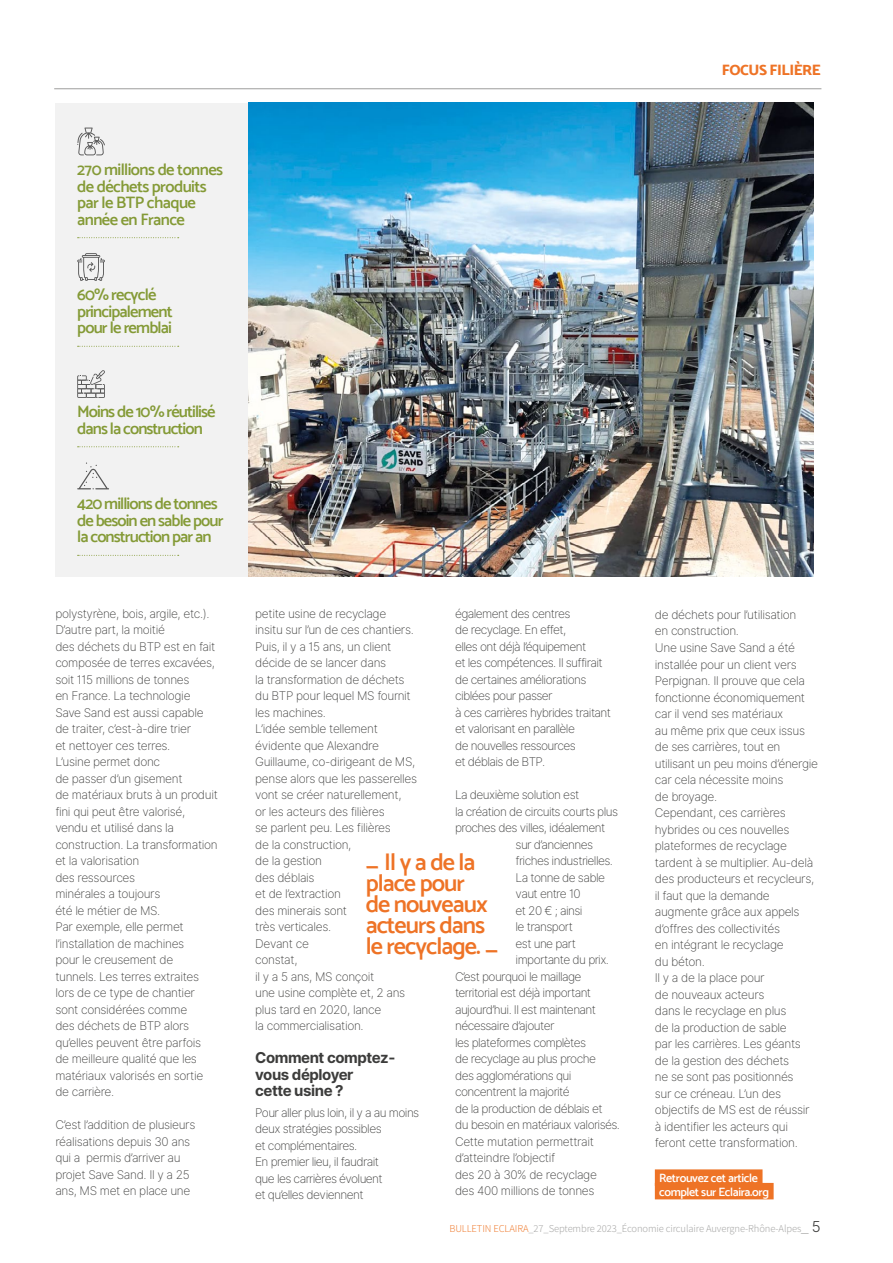
<style>
.page{position:relative;width:893px;height:1263px;background:#fff}
.page>*{position:absolute;margin:0;border:0;box-sizing:border-box;transform-origin:0 0}
.t1{font:24px/21px "Mosk Semi Bold 600";letter-spacing:-.04em;color:#ee7326}
.t2{font:16.5px/16.5px "Mosk Semi Bold 600";letter-spacing:-.05em;color:#849a36}
.t3{font:700 15px/16.5px "Inter";letter-spacing:-.03em;color:#3c3c3b}
.t4{font:15px "Mosk Extra Bold 800";letter-spacing:-.03em;color:#ee7326}
.t5{font:12px/16.5px "Inter Extra Light BETA";letter-spacing:-.03em;color:#3c3c3b}
.t6{font:12px/16.5px "Inter Extra Light BETA";letter-spacing:-.05em;color:#3c3c3b}
.t7{font:12px/13.5px "Mosk Semi Bold 600";letter-spacing:-.03em;color:#fff}
.t8{font:300 10.5px "Assistant";letter-spacing:-.01em;color:#a8a8a7}
.s1{color:#f0823a}
.s2{font-family:"Clear Sans";font-size:15px}
.s3{font-family:"Inter Light BETA";font-weight:400;font-size:15px;color:#3c3c3b}
</style>
<div class="page">
<img style="left:54px;top:88px;width:768px;height:1112px">
<p class="t4" style="left:722px;top:61px;width:100px">FOCUS FILIÈRE</p>
<h2 class="t2" style="left:77px;top:161px;width:147px">270 millions de tonnes de déchets produits par le BTP chaque année en France</h2>
<h2 class="t2" style="left:77px;top:286px;width:97px">60% recyclé principalement pour le remblai</h2>
<h2 class="t2" style="left:77px;top:403px;width:140px">Moins de 10% réutilisé dans la construction</h2>
<h2 class="t2" style="left:77px;top:495px;width:148px">420 millions de tonnes de besoin en sable pour la construction par an</h2>
<p class="t5" style="left:55px;top:605px;width:164px">polystyrène, bois, argile, etc.).<br>D’autre part, la moitié<br>des déchets du BTP est en fait composée de terres excavées, soit 115 millions de tonnes<br>en France. La technologie<br>Save Sand est aussi capable de traiter, c’est-à-dire trier<br>et nettoyer ces terres.<br>L’usine permet donc<br>de passer d’un gisement<br>de matériaux bruts à un produit fini qui peut être valorisé, vendu et utilisé dans la construction. La transformation et la valorisation<br>des ressources<br>minérales a toujours<br>été le métier de MS.<br>Par exemple, elle permet l’installation de machines<br>pour le creusement de<br>tunnels. Les terres extraites lors de ce type de chantier sont considérées comme<br>des déchets de BTP alors qu’elles peuvent être parfois de meilleure qualité que les matériaux valorisés en sortie de carrière.</p>
<p class="t5" style="left:55px;top:1116px;width:142px">C’est l’addition de plusieurs réalisations depuis 30 ans qui a permis d’arriver au projet Save Sand. Il y a 25 ans, MS met en place une</p>
<p class="t6" style="left:455px;top:605px;width:158px">également des centres<br>de recyclage. En effet,<br>elles ont déjà l’équipement<br>et les compétences. Il suffirait de certaines améliorations ciblées pour passer<br>à ces carrières hybrides traitant et valorisant en parallèle<br>de nouvelles ressources<br>et déblais de BTP.</p>
<p class="t6" style="left:455px;top:786px;width:126px">La deuxième solution est</p>
<p class="t6" style="left:455px;top:803px;width:164px">la création de circuits courts plus</p>
<p class="t6" style="left:455px;top:819px;width:152px">proches des villes, idéalement</p>
<p class="t6" style="left:516px;top:836px;width:79px">sur d’anciennes</p>
<p class="t6" style="left:516px;top:852px;width:99px">friches industrielles.</p>
<p class="t6" style="left:516px;top:869px;width:91px">La tonne de sable</p>
<p class="t6" style="left:516px;top:885px;width:67px">vaut entre 10</p>
<p class="t6" style="left:516px;top:902px;width:69px">et 20 € ; ainsi</p>
<p class="t6" style="left:516px;top:918px;width:59px">le transport</p>
<p class="t6" style="left:516px;top:935px;width:62px">est une part</p>
<p class="t6" style="left:516px;top:951px;width:95px">importante du prix.</p>
<p class="t6" style="left:455px;top:968px;width:128px">C’est pourquoi le maillage</p>
<p class="t6" style="left:455px;top:984px;width:138px">territorial est déjà important</p>
<p class="t6" style="left:455px;top:1001px;width:143px">aujourd’hui. Il est maintenant</p>
<p class="t6" style="left:455px;top:1017px;width:101px">nécessaire d’ajouter</p>
<p class="t6" style="left:455px;top:1034px;width:133px">les plateformes complètes</p>
<p class="t6" style="left:455px;top:1050px;width:142px">de recyclage au plus proche</p>
<p class="t6" style="left:455px;top:1067px;width:118px">des agglomérations qui</p>
<p class="t6" style="left:455px;top:1083px;width:116px">concentrent la majorité</p>
<p class="t6" style="left:455px;top:1100px;width:149px">de la production de déblais et</p>
<p class="t6" style="left:455px;top:1116px;width:166px">du besoin en matériaux valorisés.</p>
<p class="t5" style="left:455px;top:1133px;width:141px">Cette mutation permettrait</p>
<p class="t5" style="left:455px;top:1149px;width:102px">d’atteindre l’objectif</p>
<p class="t5" style="left:455px;top:1166px;width:143px">des 20 à 30% de recyclage</p>
<p class="t5" style="left:455px;top:1182px;width:141px">des 400 millions de tonnes</p>
<p class="t5" style="left:255px;top:605px;width:163px">petite usine de recyclage<br>insitu sur l’un de ces chantiers.<br>Puis, il y a 15 ans, un client décide de se lancer dans<br>la transformation de déchets du BTP pour lequel MS fournit les machines.<br>L’idée semble tellement évidente que Alexandre<br>Guillaume, co-dirigeant de MS, pense alors que les passerelles vont se créer naturellement,<br>or les acteurs des filières<br>se parlent peu. Les filières<br>de la construction,<br>de la gestion<br>des déblais<br>et de l’extraction<br>des minerais sont<br>très verticales.<br>Devant ce<br>constat,<br>il y a 5 ans, MS conçoit<br>une usine complète et, 2 ans plus tard en 2020, lance<br>la commercialisation.</p>
<p class="t3" style="left:255px;top:1050px;width:142px">Comment comptez&shy;vous déployer<br>cette usine ?</p>
<p class="t6" style="left:255px;top:1104px;width:166px">Pour aller plus loin, il y a au moins deux stratégies possibles<br>et complémentaires.<br>En premier lieu, il faudrait<br>que les carrières évoluent<br>et qu’elles deviennent</p>
<h1 class="t1" style="left:366px;top:851px;width:134px">— Il y a de la place pour<br>de nouveaux acteurs dans le recyclage. —</h1>
<p class="t5" style="left:655px;top:606px;width:165px">de déchets pour l’utilisation<br>en construction.<br>Une usine Save Sand a été installée pour un client vers<br>Perpignan. Il prouve que cela fonctionne économiquement car il vend ses matériaux<br>au même prix que ceux issus de ses carrières, tout en utilisant un peu moins d’énergie car cela nécessite moins<br>de broyage.<br>Cependant, ces carrières hybrides ou ces nouvelles plateformes de recyclage tardent à se multiplier. Au-delà des producteurs et recycleurs, il faut que la demande augmente grâce aux appels d’offres des collectivités<br>en intégrant le recyclage<br>du béton.<br>Il y a de la place pour<br>de nouveaux acteurs<br>dans le recyclage en plus<br>de la production de sable<br>par les carrières. Les géants<br>de la gestion des déchets<br>ne se sont pas positionnés<br>sur ce créneau. L’un des objectifs de MS est de réussir à identifier les acteurs qui feront cette transformation.</p>
<p class="t7" style="left:659px;top:1171px;width:111px">Retrouvez cet article complet sur Eclaira.org</p>
<p class="t8" style="left:449px;top:1221px;width:373px"><span class="s1">BULLETIN ECLAIRA</span>_27_Septembre 2023_Économie circulaire Auvergne-Rhône-Alpes<span class="s2">_</span> <span class="s3">5</span></p>
</div>
